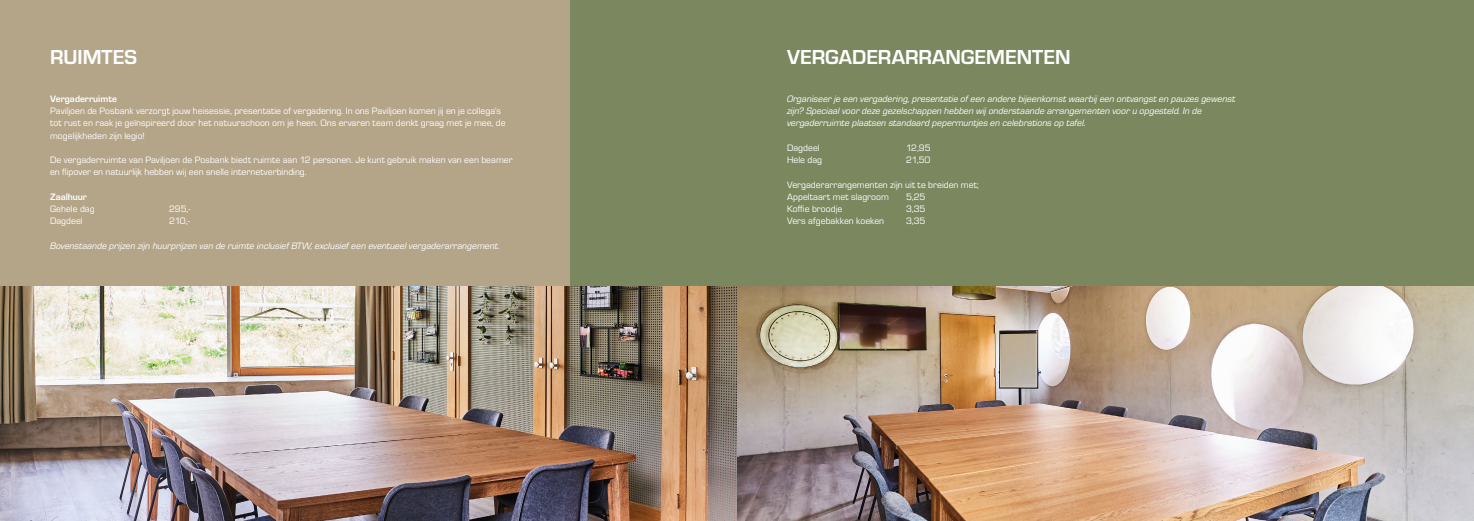
<style>
.page{position:relative;width:1474px;height:521px;background:#fff}
.page>*{position:absolute;margin:0;border:0;box-sizing:border-box;transform-origin:0 0}
.t1{font:700 21px "Eurostile";color:#fff}
.t2{font:9.62px/12.2px "Eurostile";color:#fff}
.t3{font:italic 9.62px/12.2px "Eurostile";color:#fff}
.t4{font:700 9.62px "Eurostile";color:#fff}
</style>
<div class="page">
<div style="left:361px;top:0;width:1112px;height:521px;background:#7b885f"></div>
<div style="left:0;top:0;width:569px;height:521px;background:#b4a589"></div>
<img style="left:0;top:286px;width:1473px;height:235px">
<h1 class="t1" style="left:50px;top:42px;width:88px">RUIMTES</h1>
<p class="t4" style="left:50px;top:92px;width:68px">Vergaderruimte</p>
<p class="t2" style="left:50px;top:104px;width:457px">Paviljoen de Posbank verzorgt jouw heisessie, presentatie of vergadering. In ons Paviljoen komen jij en je collega’s tot rust en raak je geïnspireerd door het natuurschoon om je heen. Ons ervaren team denkt graag met je mee, de mogelijkheden zijn legio!</p>
<p class="t2" style="left:50px;top:153px;width:464px">De vergaderruimte van Paviljoen de Posbank biedt ruimte aan 12 personen. Je kunt gebruik maken van een beamer en flipover en natuurlijk hebben wij een snelle internetverbinding.</p>
<p class="t4" style="left:50px;top:190px;width:38px">Zaalhuur</p>
<p class="t2" style="left:50px;top:202px;width:46px">Gehele dag</p>
<p class="t2" style="left:169px;top:202px;width:23px">295,-</p>
<p class="t2" style="left:50px;top:214px;width:34px">Dagdeel</p>
<p class="t2" style="left:169px;top:214px;width:22px">210,-</p>
<p class="t3" style="left:50px;top:239px;width:451px">Bovenstaande prijzen zijn huurprijzen van de ruimte inclusief BTW, exclusief een eventueel vergaderarrangement.</p>
<h1 class="t1" style="left:787px;top:42px;width:285px">VERGADERARRANGEMENTEN</h1>
<p class="t3" style="left:787px;top:92px;width:449px">Organiseer je een vergadering, presentatie of een andere bijeenkomst waarbij een ontvangst en pauzes gewenst zijn? Speciaal voor deze gezelschappen hebben wij onderstaande arrangementen voor u opgesteld. In de vergaderruimte plaatsen standaard pepermuntjes en celebrations op tafel.</p>
<p class="t2" style="left:787px;top:141px;width:34px">Dagdeel</p>
<p class="t2" style="left:906px;top:141px;width:26px">12,95</p>
<p class="t2" style="left:787px;top:153px;width:37px">Hele dag</p>
<p class="t2" style="left:906px;top:153px;width:26px">21,50</p>
<p class="t2" style="left:787px;top:178px;width:193px">Vergaderarrangementen zijn uit te breiden met;<br>Appeltaart met slagroom</p>
<p class="t2" style="left:906px;top:190px;width:21px">5,25</p>
<p class="t2" style="left:787px;top:202px;width:57px">Koffie broodje</p>
<p class="t2" style="left:906px;top:202px;width:21px">3,35</p>
<p class="t2" style="left:787px;top:214px;width:99px">Vers afgebakken koeken</p>
<p class="t2" style="left:906px;top:214px;width:21px">3,35</p>
</div>
